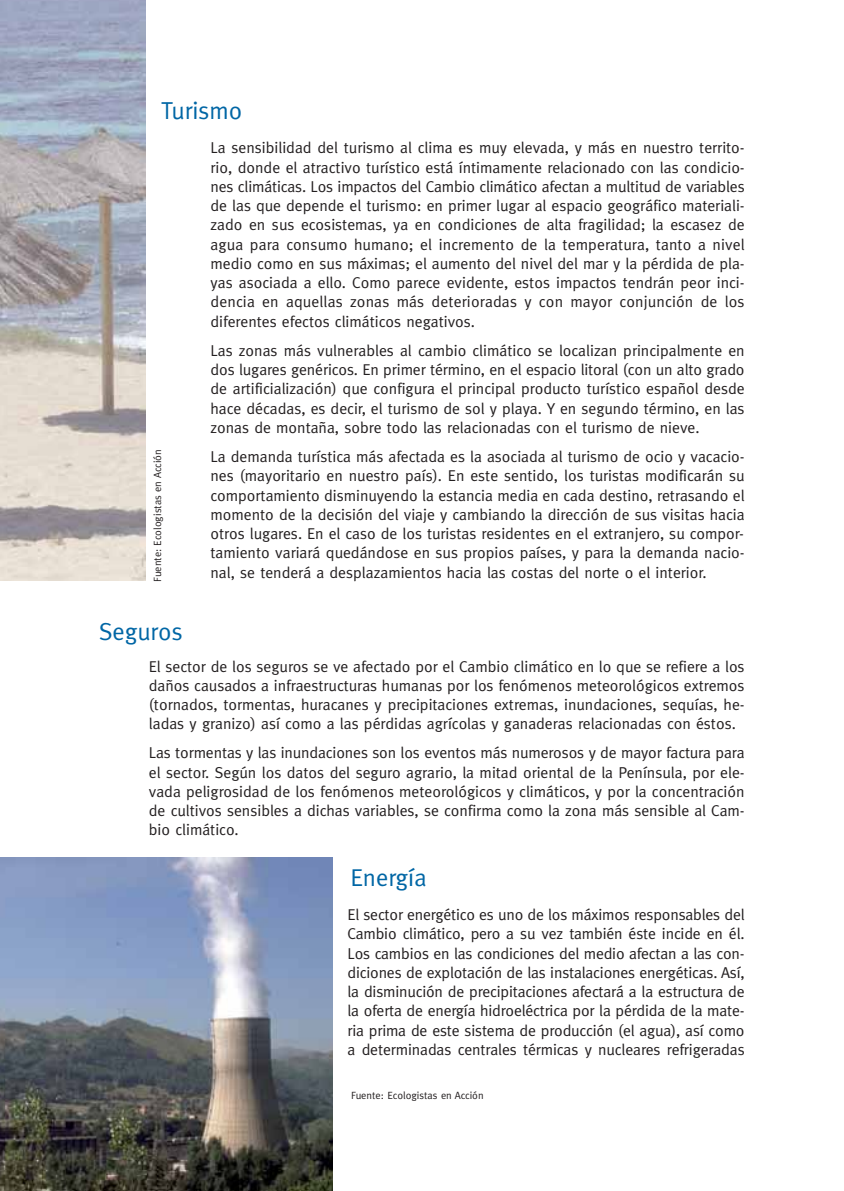
<style>
.page{position:relative;width:844px;height:1191px;background:#fff}
.page>*{position:absolute;margin:0;border:0;box-sizing:border-box;transform-origin:0 0}
.t1{font:24.5px "Meta";color:#0066a5}
.t2{font:15.75px/19.2px "Meta";color:#231f20;text-align:justify}
.t3{font:10.5px "Meta";color:#231f20}
</style>
<div class="page">
<img style="left:0;top:857px;width:333px;height:334px">
<img style="left:0;top:0;width:145px;height:581px">
<h1 class="t1" style="left:161px;top:101px;width:83px">Turismo</h1>
<p class="t3" style="left:154px;top:582px;width:134px;rotate:-90deg">Fuente: Ecologistas en Acción</p>
<h1 class="t1" style="left:99px;top:622px;width:85px">Seguros</h1>
<p class="t2" style="left:210px;top:140px;width:535px">La sensibilidad del turismo al clima es muy elevada, y más en nuestro territo&shy;rio, donde el atractivo turístico está íntimamente relacionado con las condicio&shy;nes climáticas. Los impactos del Cambio climático afectan a multitud de variables de las que depende el turismo: en primer lugar al espacio geográfico materiali&shy;zado en sus ecosistemas, ya en condiciones de alta fragilidad; la escasez de agua para consumo humano; el incremento de la temperatura, tanto a nivel medio como en sus máximas; el aumento del nivel del mar y la pérdida de pla&shy;yas asociada a ello. Como parece evidente, estos impactos tendrán peor inci&shy;dencia en aquellas zonas más deterioradas y con mayor conjunción de los diferentes efectos climáticos negativos.</p>
<p class="t2" style="left:210px;top:342px;width:535px">Las zonas más vulnerables al cambio climático se localizan principalmente en dos lugares genéricos. En primer término, en el espacio litoral (con un alto grado de artificialización) que configura el principal producto turístico español desde hace décadas, es decir, el turismo de sol y playa. Y en segundo término, en las zonas de montaña, sobre todo las relacionadas con el turismo de nieve.</p>
<p class="t2" style="left:210px;top:449px;width:535px">La demanda turística más afectada es la asociada al turismo de ocio y vacacio&shy;nes (mayoritario en nuestro país). En este sentido, los turistas modificarán su comportamiento disminuyendo la estancia media en cada destino, retrasando el momento de la decisión del viaje y cambiando la dirección de sus visitas hacia otros lugares. En el caso de los turistas residentes en el extranjero, su compor&shy;tamiento variará quedándose en sus propios países, y para la demanda nacio&shy;nal, se tenderá a desplazamientos hacia las costas del norte o el interior.</p>
<p class="t2" style="left:149px;top:658px;width:597px">El sector de los seguros se ve afectado por el Cambio climático en lo que se refiere a los daños causados a infraestructuras humanas por los fenómenos meteorológicos extremos (tornados, tormentas, huracanes y precipitaciones extremas, inundaciones, sequías, he&shy;ladas y granizo) así como a las pérdidas agrícolas y ganaderas relacionadas con éstos.</p>
<p class="t2" style="left:149px;top:745px;width:597px">Las tormentas y las inundaciones son los eventos más numerosos y de mayor factura para el sector. Según los datos del seguro agrario, la mitad oriental de la Península, por ele&shy;vada peligrosidad de los fenómenos meteorológicos y climáticos, y por la concentración de cultivos sensibles a dichas variables, se confirma como la zona más sensible al Cam&shy;bio climático.</p>
<h1 class="t1" style="left:350px;top:868px;width:78px">Energía</h1>
<p class="t2" style="left:347px;top:906px;width:398px">El sector energético es uno de los máximos responsables del Cambio climático, pero a su vez también éste incide en él.<br>Los cambios en las condiciones del medio afectan a las con&shy;diciones de explotación de las instalaciones energéticas. Así, la disminución de precipitaciones afectará a la estructura de la oferta de energía hidroeléctrica por la pérdida de la mate&shy;ria prima de este sistema de producción (el agua), así como a determinadas centrales térmicas y nucleares refrigeradas</p>
<p class="t3" style="left:351px;top:1091px;width:134px">Fuente: Ecologistas en Acción</p>
</div>
